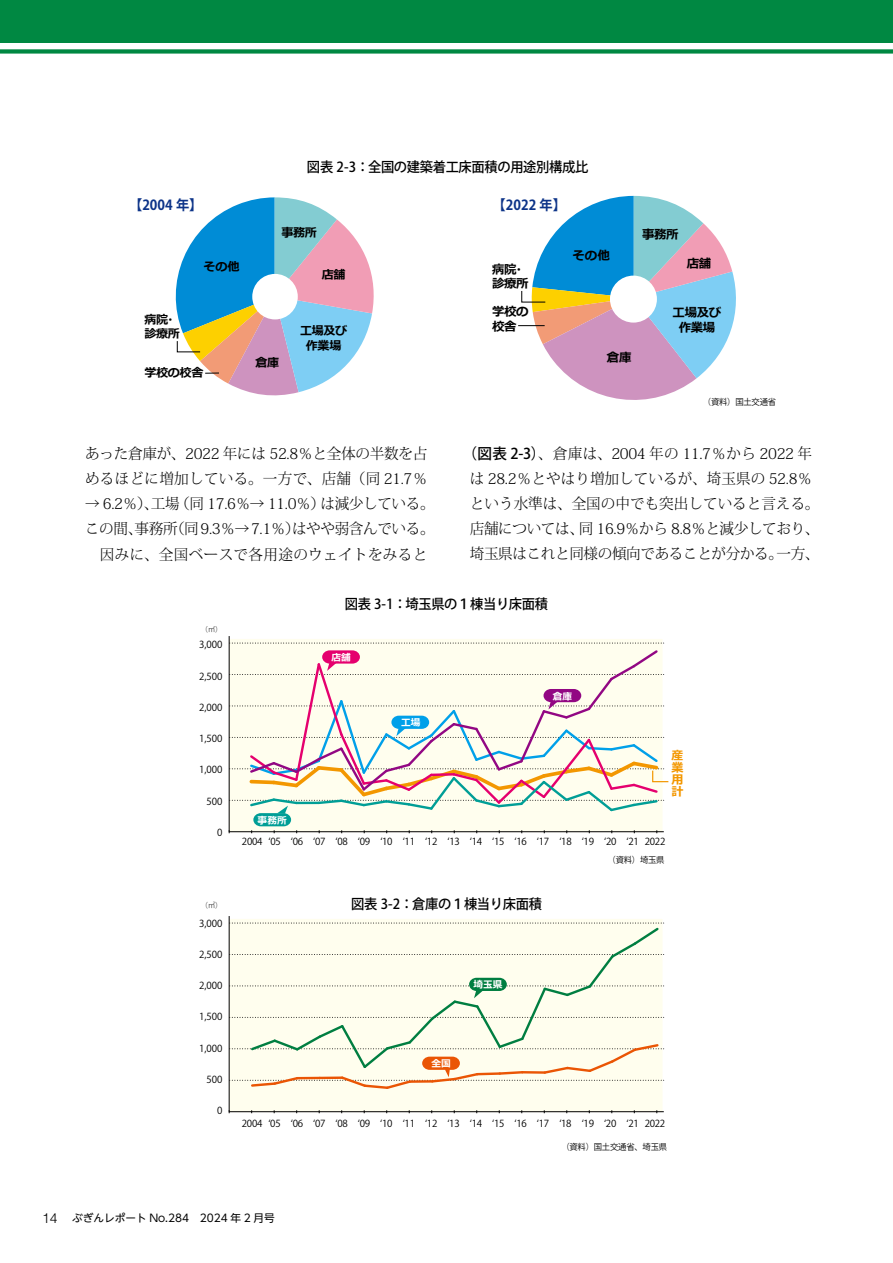
<style>
.page{position:relative;width:893px;height:1263px;background:#fff}
.page>*{position:absolute;margin:0;border:0;box-sizing:border-box;transform-origin:0 0}
.t1{font:300 14.85px/25.2px "Koz Min Pr 6 N";letter-spacing:-.015em;color:#000}
.t2{font:500 13.8px "Koz Go Pr 6 N";letter-spacing:-.025em;color:#000;scale:.96 1}
.t3{font:700 13.8px "Koz Go Pr 6 N";color:#0c3388;scale:.96 1}
.t4{font:700 12.45px/14.7px "Meiryo";letter-spacing:-.025em;color:#000}
.t5{font:700 12.15px/12.1px "Meiryo";color:#f39700;text-align:justify}
.t6{font:700 12px/14.9px "Meiryo";letter-spacing:-.025em;color:#000;text-align:center}
.t7{font:10.65px "UD Shin Go NT Pro";color:#000}
.t8{font:9.75px "Koz Go Pr 6 N";letter-spacing:-.025em;color:#000}
.t9{font:700 9.75px "Meiryo";color:#fff}
.t10{font:8.55px "Koz Go Pr 6 N";letter-spacing:-.025em;color:#000}
.t11{font:300 7.2px "Koz Go Pr 6 N";color:#000}
.s1{font-family:"Koz Go Pr 6 N";font-weight:500}
.s2{font-family:"Helvetica LT Std";font-weight:300;font-size:13.8px}
</style>
<div class="page">
<div style="left:0;top:0;width:893px;height:43px;background:#008842"></div>
<div style="left:0;top:49px;width:893px;height:5px;background:#008842"></div>
<hr style="left:229px;top:636px;width:1px;height:196px;background:#000">
<div style="left:228px;top:918px;width:435px;height:195px;background:#fffeee"></div>
<hr style="left:229px;top:1111px;width:435px;height:1px;background:#000">
<hr style="left:229px;top:916px;width:1px;height:196px;background:#000">
<svg style="left:229px;top:643px;width:440px;height:190px;background:#e7e1d7"></svg>
<svg style="left:230px;top:923px;width:435px;height:166px"></svg>
<svg style="left:175px;top:197px;width:199px;height:199px"></svg>
<svg style="left:518px;top:196px;width:218px;height:204px"></svg>
<p class="t2" style="left:307px;top:159px;width:295px">図表 2-3：全国の建築着工床面積の用途別構成比</p>
<p class="t3" style="left:129px;top:197px;width:78px">【2004 年】</p>
<p class="t3" style="left:493px;top:197px;width:78px">【2022 年】</p>
<p class="t6" style="left:144px;top:313px;width:37px;line-height:14.2px;text-align:left">病院・診療所</p>
<p class="t6" style="left:204px;top:260px;width:38px">その他</p>
<p class="t6" style="left:144px;top:366px;width:61px">学校の校舎</p>
<p class="t6" style="left:281px;top:226px;width:37px">事務所</p>
<p class="t6" style="left:322px;top:268px;width:25px">店舗</p>
<p class="t6" style="left:255px;top:356px;width:25px">倉庫</p>
<p class="t6" style="left:300px;top:324px;width:49px">工場及び作業場</p>
<p class="t4" style="left:492px;top:262px;width:38px">病院・診療所</p>
<p class="t4" style="left:492px;top:305px;width:38px">学校の校舎</p>
<p class="t4" style="left:572px;top:249px;width:39px">その他</p>
<p class="t4" style="left:642px;top:228px;width:38px">事務所</p>
<p class="t4" style="left:687px;top:256px;width:26px">店舗</p>
<p class="t4" style="left:607px;top:351px;width:26px">倉庫</p>
<p class="t4" style="left:673px;top:305px;width:50px;line-height:15.3px;text-align:center">工場及び作業場</p>
<p class="t10" style="left:703px;top:397px;width:75px">（資料）国土交通省</p>
<p class="t1" style="left:85px;top:441px;width:344px">あった倉庫が、2022 年には 52.8％と全体の半数を占めるほどに増加している。一方で、店舗（同 21.7％</p>
<p class="t1" style="left:85px;top:491px;width:351px;text-align:justify">→ 6.2％）、工場（同 17.6％→ 11.0％）は減少している。この間、事務所（同9.3％→7.1％）はやや弱含んでいる。　因みに、全国ベースで各用途のウェイトをみると</p>
<p class="t1" style="left:463px;top:441px;width:358px;text-align:center"><span class="s1">（図表 2-3）</span>、倉庫は、2004 年の 11.7％から 2022 年は 28.2％とやはり増加しているが、埼玉県の 52.8％という水準は、全国の中でも突出していると言える。店舗については、同 16.9％から 8.8％と減少しており、埼玉県はこれと同様の傾向であることが分かる。一方、</p>
<p class="t11" style="left:201px;top:625px;width:23px">（㎡）</p>
<p class="t8" style="left:199px;top:639px;width:25px">3,000</p>
<p class="t8" style="left:199px;top:671px;width:25px">2,500</p>
<p class="t8" style="left:199px;top:702px;width:25px">2,000</p>
<p class="t8" style="left:199px;top:733px;width:25px">1,500</p>
<p class="t8" style="left:199px;top:764px;width:25px">1,000</p>
<p class="t8" style="left:206px;top:795px;width:18px">500</p>
<p class="t8" style="left:217px;top:827px;width:7px">0</p>
<p class="t11" style="left:201px;top:902px;width:23px">（㎡）</p>
<p class="t8" style="left:199px;top:917px;width:25px">3,000</p>
<p class="t8" style="left:199px;top:949px;width:25px">2,500</p>
<p class="t8" style="left:199px;top:980px;width:25px">2,000</p>
<p class="t8" style="left:199px;top:1011px;width:25px">1,500</p>
<p class="t8" style="left:199px;top:1042px;width:25px">1,000</p>
<p class="t8" style="left:206px;top:1074px;width:18px">500</p>
<p class="t8" style="left:217px;top:1105px;width:7px">0</p>
<p class="t2" style="left:345px;top:596px;width:213px">図表 3-1：埼玉県の１棟当り床面積</p>
<p class="t9" style="left:331px;top:651px;width:21px">店舗</p>
<p class="t9" style="left:258px;top:813px;width:31px">事務所</p>
<p class="t9" style="left:401px;top:716px;width:21px">工場</p>
<p class="t9" style="left:553px;top:689px;width:21px">倉庫</p>
<p class="t5" style="left:671px;top:750px;width:13px">産業用計</p>
<p class="t8" style="left:242px;top:836px;width:425px">2004 ‘05 ‘06 ‘07 ‘08 ‘09 ‘10 ‘11 ‘12 ‘13 ‘14 ‘15 ‘16 ‘17 ‘18 ‘19 ‘20 ‘21 2022</p>
<p class="t2" style="left:351px;top:896px;width:200px">図表 3-2：倉庫の１棟当り床面積</p>
<p class="t9" style="left:473px;top:978px;width:31px">埼玉県</p>
<p class="t9" style="left:431px;top:1057px;width:21px">全国</p>
<p class="t10" style="left:607px;top:855px;width:59px">（資料）埼玉県</p>
<p class="t8" style="left:242px;top:1118px;width:425px">2004 ‘05 ‘06 ‘07 ‘08 ‘09 ‘10 ‘11 ‘12 ‘13 ‘14 ‘15 ‘16 ‘17 ‘18 ‘19 ‘20 ‘21 2022</p>
<p class="t10" style="left:561px;top:1142px;width:107px">（資料）国土交通省、埼玉県</p>
<p class="t7" style="left:42px;top:1210px;width:234px"><span class="s2">14</span> ぶぎんレポート No.284　2024 年 2 月号</p>
</div>
